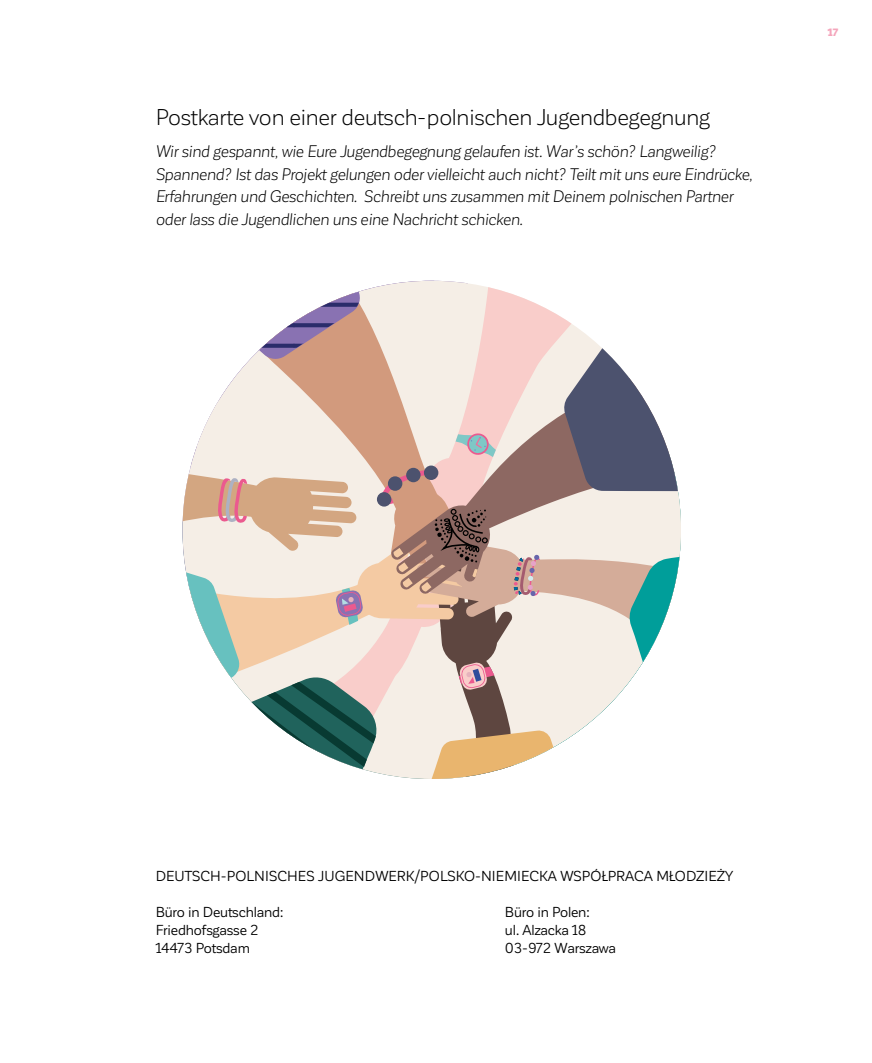
<style>
.page{position:relative;width:872px;height:1063px;background:#fff}
.page>*{position:absolute;margin:0;border:0;box-sizing:border-box;transform-origin:0 0}
.t1{font:22.5px "Corporative Sans";letter-spacing:-.015em;color:#000}
.t2{font:italic 16.5px/22.5px "Corporative Sans";letter-spacing:-.015em;color:#000}
.t3{font:14.25px/18px "Corporative Sans";color:#000}
.t4{font:900 10.5px "Corporative Sans";color:#f4a5bb}
</style>
<div class="page">
<svg style="left:182px;top:281px;width:499px;height:498px"></svg>
<h1 class="t1" style="left:156px;top:105px;width:556px">Postkarte von einer deutsch-polnischen Jugendbegegnung</h1>
<p class="t2" style="left:156px;top:140px;width:598px">Wir sind gespannt, wie Eure Jugendbegegnung gelaufen ist. War’s schön? Langweilig?<br>Spannend? Ist das Projekt gelungen oder vielleicht auch nicht? Teilt mit uns eure Eindrücke, Erfahrungen und Geschichten. Schreibt uns zusammen mit Deinem polnischen Partner oder lass die Jugendlichen uns eine Nachricht schicken.</p>
<p class="t4" style="left:828px;top:27px;width:12px">17</p>
<p class="t3" style="left:156px;top:867px;width:579px">Deutsch-Po lni sches Jug endwerk/Po lsko-Ni emi ecka Współpraca Młodzi eży</p>
<p class="t3" style="left:156px;top:903px;width:129px">Büro in Deutschland:<br>Friedhofsgasse 2<br>14473 Potsdam</p>
<p class="t3" style="left:505px;top:903px;width:113px">Büro in Polen:<br>ul. Alzacka 18<br>03-972 Warszawa</p>
</div>
